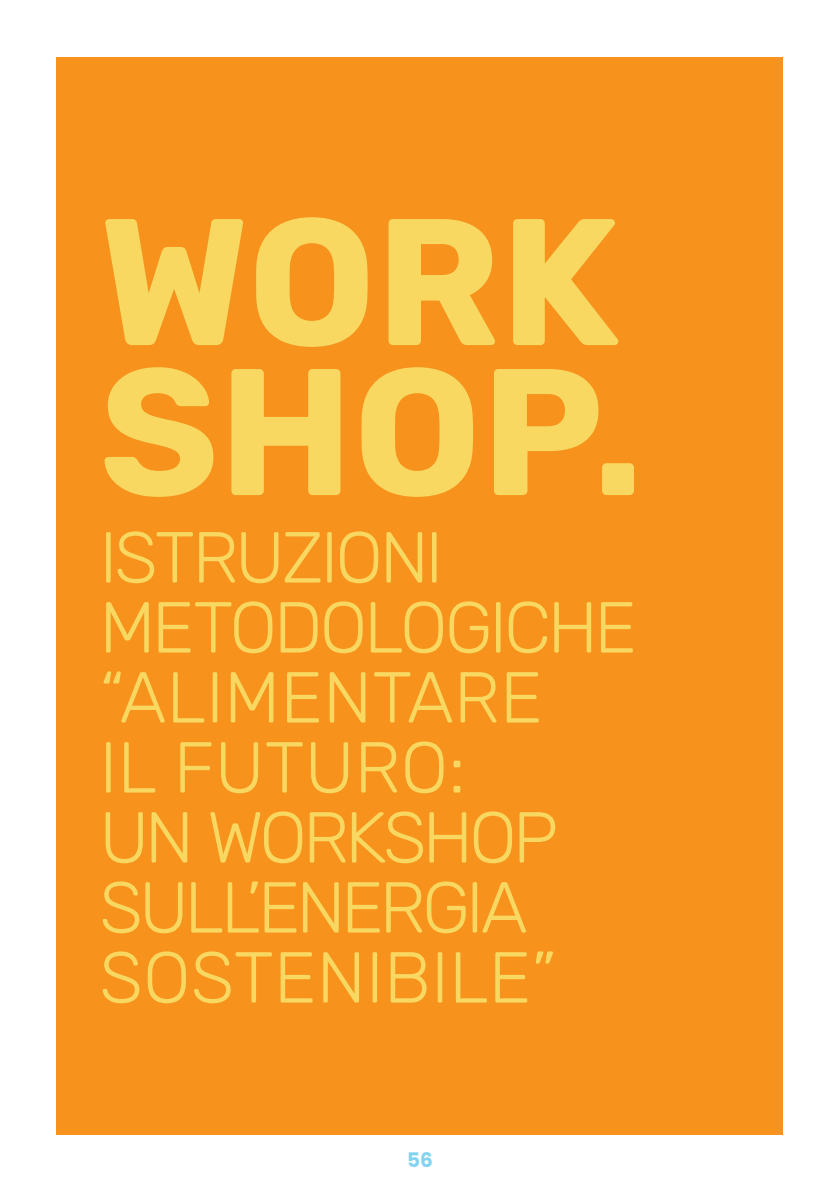
<style>
.page{position:relative;width:840px;height:1191px;background:#fff}
.page>*{position:absolute;margin:0;border:0;box-sizing:border-box;transform-origin:0 0}
.t1{font:700 180px/150px "Rubik";color:#f8d861}
.t2{font:300 72px/70px "Rubik";letter-spacing:-.045em;color:#f8d861}
.t3{font:700 20px "Poppins";color:#82d4f0}
</style>
<div class="page">
<div style="left:57px;top:57px;width:725px;height:1077px;background:#f7931d"></div>
<h1 class="t1" style="left:99px;top:212px;width:545px">WORK<br>SHOP.</h1>
<p class="t2" style="left:99px;top:524px;width:538px">ISTRUZIONI<br>METODOLOGICHE “ALIMENTARE<br>IL FUTURO:<br>UN WORKSHOP<br>SULL’ENERGIA<br>SOSTENIBILE”</p>
<p class="t3" style="left:407px;top:1148px;width:27px">56</p>
</div>
